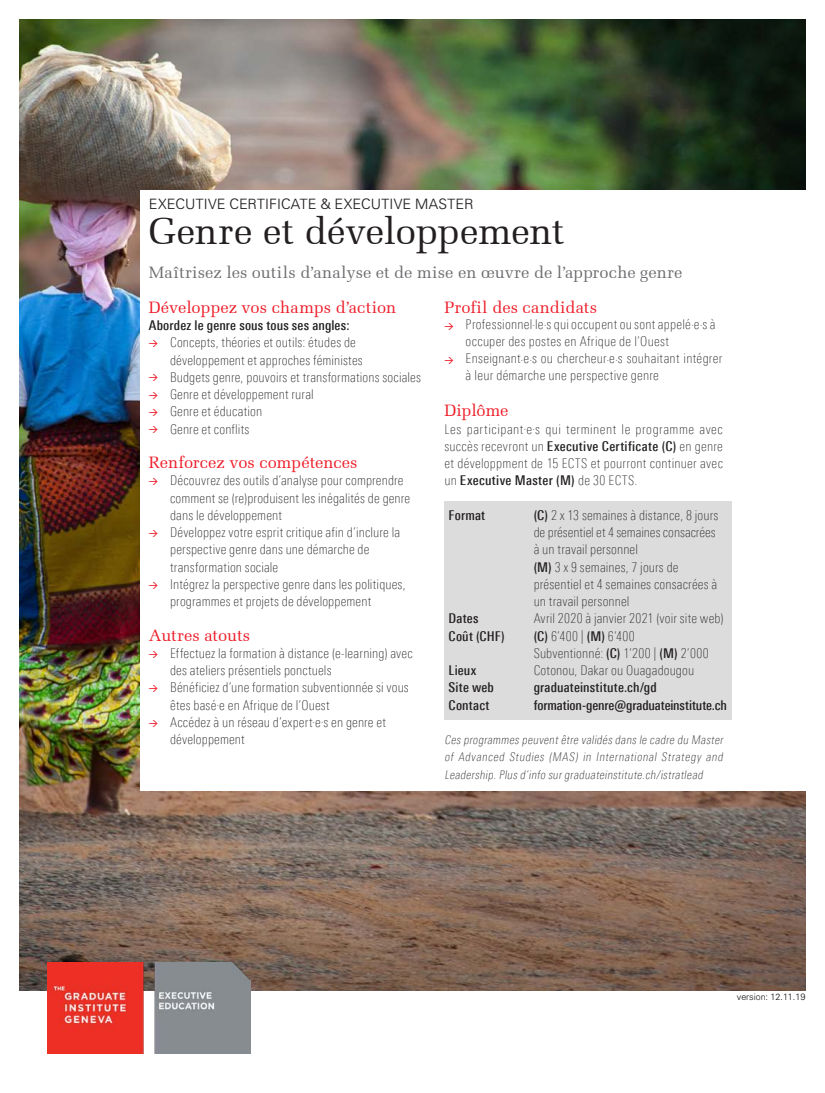
<style>
.page{position:relative;width:825px;height:1093px;background:#fff}
.page>*{position:absolute;margin:0;border:0;box-sizing:border-box;transform-origin:0 0}
._01-Grand_titre{font:37.5px "Melior";letter-spacing:-.01em;color:#231f20}
.TxT_de_base_-_LinoTy{font:16.5px "Melior";color:#ee1c28}
.t1{font:16.5px "Melior";letter-spacing:.005em;color:#6c6d70}
._03-Petit_sous-titre{font:16.5px "Melior";letter-spacing:.005em;color:#ee1c28}
._03-Petit_sous-titre-2{font:300 14.25px "Univers";letter-spacing:.015em;color:#231f20}
.TxT_de_base_-_LinoTy-2{font:100 13.5px/17.2px "Univers NW01 220 Cd";letter-spacing:.01em;color:#201d1e}
.TxT_de_base_-_LinoTy-3{font:100 13.5px/17.2px "Univers NW01 220 Cd";letter-spacing:.01em;color:#231f20}
._03-Petit_sous-titre-3{font:100 13.5px/17.2px "Univers NW01 220 Cd";letter-spacing:.02em;color:#231f20}
.TxT_de_base_-_LinoTy-4{font:500 13.5px "Univers NW01 520 Cd";letter-spacing:.01em;color:#231f20}
.TxT_de_base_-_LinoTy-5{font:500 13.5px "Univers NW01 520 Cd";letter-spacing:.01em;color:#201d1e}
.TxT_de_base_-_LinoTy-6{font:italic 100 12px/17.2px "Univers NW01 220 Cd";color:#231f20;text-align:justify}
.t2{font:300 9px "Univers";color:#231f20}
.s1{font-family:"DIN";font-weight:500;font-size:9px;color:#ee1f2a}
.s2{font-family:"DIN";font-weight:500;font-size:9px;color:#ee1c28}
.s3{color:#231f20}
.s4{font-family:"Univers NW01 520 Cd";font-weight:500}
</style>
<div class="page">
<img style="left:19px;top:19px;width:787px;height:971px">
<div style="left:727px;top:201px;width:92px;height:590px;background:#fff"></div>
<div style="left:140px;top:190px;width:679px;height:168px;background:#fff"></div>
<div style="left:140px;top:283px;width:591px;height:508px;background:#fff"></div>
<div style="left:444px;top:501px;width:287px;height:219px;background:#dcdcdc"></div>
<img style="left:48px;top:962px;width:202px;height:91px">
<p class="_03-Petit_sous-titre-2" style="left:149px;top:196px;width:326px">EXECUTIVE CERTIFICATE &amp; EXECUTIVE MASTER</p>
<p class="_01-Grand_titre" style="left:149px;top:209px;width:417px">Genre et développement</p>
<p class="t1" style="left:149px;top:263px;width:535px">Maîtrisez les outils d’analyse et de mise en œuvre de l’approche genre</p>
<p class="TxT_de_base_-_LinoTy" style="left:149px;top:297px;width:249px">Développez vos champs d’action</p>
<p class="TxT_de_base_-_LinoTy-5" style="left:149px;top:317px;width:202px">Abordez le genre sous tous ses angles:</p>
<p class="TxT_de_base_-_LinoTy-2" style="left:170px;top:334px;width:194px;text-indent:-21px"><span class="s1">&gt;</span> Concepts, théories et outils: études de développement et approches féministes</p>
<p class="TxT_de_base_-_LinoTy-2" style="left:149px;top:368px;width:274px"><span class="s1">&gt;</span> Budgets genre, pouvoirs et transformations sociales</p>
<p class="TxT_de_base_-_LinoTy-2" style="left:149px;top:386px;width:166px"><span class="s1">&gt;</span> Genre et développement rural</p>
<p class="TxT_de_base_-_LinoTy-2" style="left:149px;top:403px;width:115px"><span class="s2">&gt;</span> Genre et éducation</p>
<p class="TxT_de_base_-_LinoTy-2" style="left:149px;top:420px;width:102px"><span class="s1">&gt;</span> Genre et conflits</p>
<p class="TxT_de_base_-_LinoTy" style="left:149px;top:453px;width:210px">Renforcez vos compétences</p>
<p class="TxT_de_base_-_LinoTy-2" style="left:170px;top:472px;width:242px;text-indent:-21px"><span class="s2">&gt;</span> Découvrez des outils d’analyse pour comprendre comment se (re)produisent les inégalités de genre dans le développement</p>
<p class="TxT_de_base_-_LinoTy-2" style="left:170px;top:524px;width:232px;text-indent:-21px"><span class="s1">&gt;</span> Développez votre esprit critique afin d’inclure la perspective genre dans une démarche de transformation sociale</p>
<p class="TxT_de_base_-_LinoTy-2" style="left:170px;top:575px;width:237px;text-indent:-21px"><span class="s1">&gt;</span> Intégrez la perspective genre dans les politiques, programmes et projets de développement</p>
<p class="TxT_de_base_-_LinoTy" style="left:149px;top:625px;width:103px">Autres atouts</p>
<p class="TxT_de_base_-_LinoTy-2" style="left:170px;top:644px;width:244px;text-indent:-21px"><span class="s2">&gt;</span> Effectuez la formation à distance (e-learning) avec des ateliers présentiels ponctuels</p>
<p class="TxT_de_base_-_LinoTy-2" style="left:170px;top:679px;width:240px;text-indent:-21px"><span class="s1">&gt;</span> Bénéficiez d’une formation subventionnée si vous êtes basé<span class="s3">·</span>e en Afrique de l’Ouest</p>
<p class="TxT_de_base_-_LinoTy-2" style="left:170px;top:713px;width:217px;text-indent:-21px"><span class="s1">&gt;</span> Accédez à un réseau d’expert<span class="s3">·</span>e<span class="s3">·</span>s en genre et développement</p>
<p class="_03-Petit_sous-titre" style="left:444px;top:297px;width:154px">Profil des candidats</p>
<p class="_03-Petit_sous-titre-3" style="left:466px;top:315px;width:252px;text-indent:-21px"><span class="s2">&gt;</span> Professionnel·le·s qui occupent ou sont appelé·e·s à occuper des postes en Afrique de l’Ouest</p>
<p class="_03-Petit_sous-titre-3" style="left:466px;top:350px;width:258px;text-indent:-21px"><span class="s2">&gt;</span> Enseignant·e·s ou chercheur·e·s souhaitant intégrer à leur démarche une perspective genre</p>
<p class="_03-Petit_sous-titre" style="left:444px;top:401px;width:66px">Diplôme</p>
<p class="TxT_de_base_-_LinoTy-3" style="left:444px;top:420px;width:280px;text-align:justify">Les participant·e·s qui terminent le programme avec succès recevront un <span class="s4">Executive Certificate (C)</span> en genre et développment de 15 ECTS et pourront continuer avec un <span class="s4">Executive Master (M)</span> de 30 ECTS.</p>
<p class="TxT_de_base_-_LinoTy-4" style="left:449px;top:507px;width:38px">Format</p>
<p class="TxT_de_base_-_LinoTy-3" style="left:534px;top:506px;width:186px"><span class="s4">(C)</span> 2 x 13 semaines à distance, 8 jours de présentiel et 4 semaines consacrées à un travail personnel</p>
<p class="TxT_de_base_-_LinoTy-3" style="left:534px;top:558px;width:185px"><span class="s4">(M)</span> 3 x 9 semaines, 7 jours de présentiel et 4 semaines consacrées à un travail personnel</p>
<p class="TxT_de_base_-_LinoTy-4" style="left:449px;top:611px;width:31px">Dates</p>
<p class="TxT_de_base_-_LinoTy-3" style="left:534px;top:610px;width:191px">Avril 2020 à janvier 2021 (voir site web)</p>
<p class="TxT_de_base_-_LinoTy-4" style="left:449px;top:628px;width:58px">Coût (CHF)</p>
<p class="TxT_de_base_-_LinoTy-3" style="left:534px;top:627px;width:103px"><span class="s4">(C)</span> 6’400 | <span class="s4">(M)</span> 6’400</p>
<p class="TxT_de_base_-_LinoTy-3" style="left:534px;top:644px;width:176px">Subventionné: <span class="s4">(C)</span> 1’200 | <span class="s4">(M)</span> 2’000</p>
<p class="TxT_de_base_-_LinoTy-4" style="left:449px;top:662px;width:29px">Lieux</p>
<p class="TxT_de_base_-_LinoTy-3" style="left:534px;top:662px;width:162px">Cotonou, Dakar ou Ouagadougou</p>
<p class="TxT_de_base_-_LinoTy-4" style="left:449px;top:680px;width:47px">Site web</p>
<p class="TxT_de_base_-_LinoTy-4" style="left:534px;top:680px;width:124px">graduateinstitute.ch/gd</p>
<p class="TxT_de_base_-_LinoTy-4" style="left:449px;top:697px;width:42px">Contact</p>
<p class="TxT_de_base_-_LinoTy-4" style="left:534px;top:697px;width:195px">formation-genre@graduateinstitute.ch</p>
<p class="TxT_de_base_-_LinoTy-6" style="left:444px;top:731px;width:282px">Ces programmes peuvent être validés dans le cadre du Master of Advanced Studies (MAS) in International Strategy and Leadership.Plus d’info surgraduateinstitute.ch/istratlead</p>
<p class="t2" style="left:737px;top:991px;width:70px">version: 12.11.19</p>
</div>
